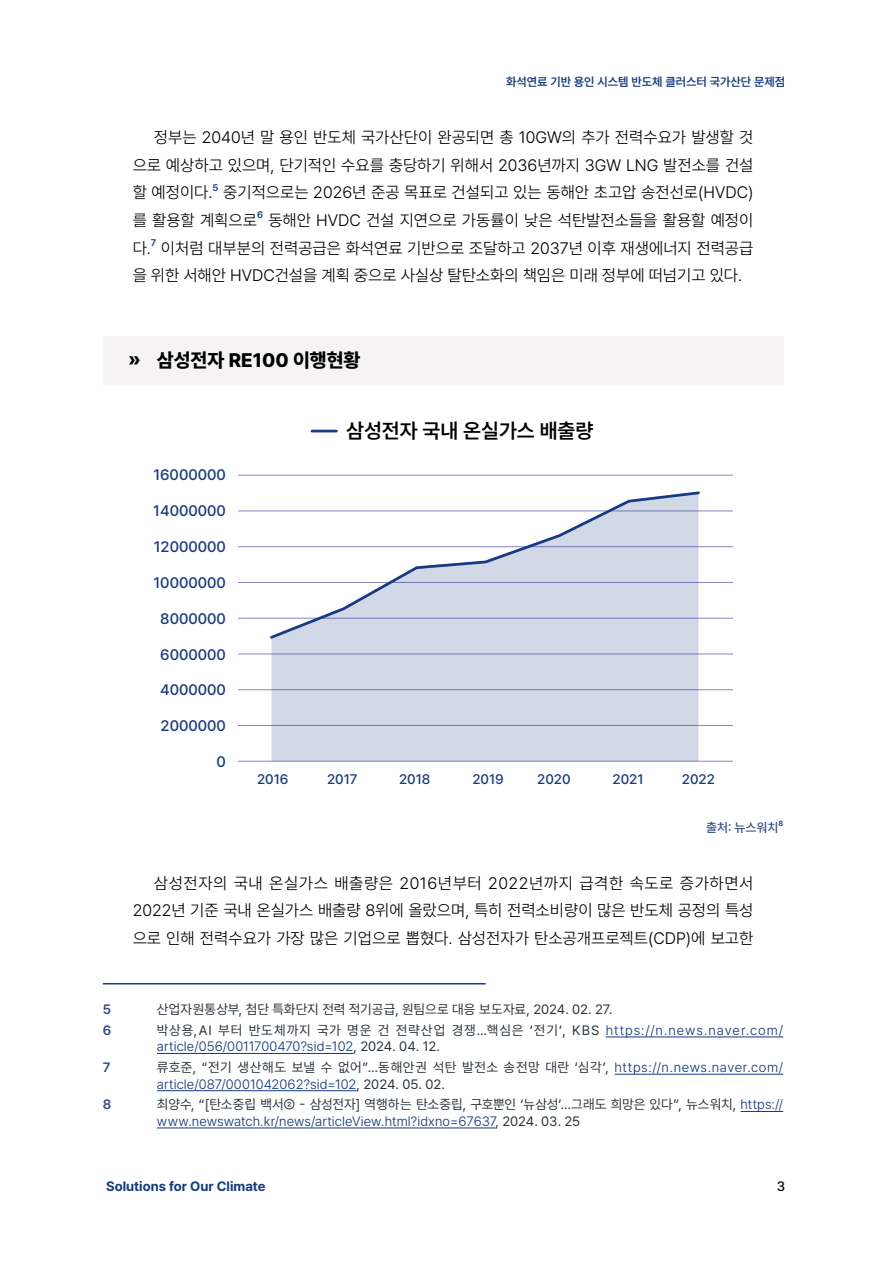
<style>
.page{position:relative;width:893px;height:1263px;background:#fff}
.page>*{position:absolute;margin:0;border:0;box-sizing:border-box;transform-origin:0 0}
.t1{font:600 20.7px "Pretendard";color:#000}
.t2{font:800 19.5px "Pretendard";color:#000}
.t3{font:300 16.5px/27.6px "Pretendard";color:#000;text-align:justify}
.t4{font:500 15.15px "Pretendard";color:#183983}
.t5{font:500 13.8px "Pretendard";color:#183983}
.t6{font:300 13.5px/16.5px "Pretendard";letter-spacing:.01em;color:#133982}
.t7{font:13.5px/16.5px "Pretendard";letter-spacing:-.005em;color:#2b343b}
.t8{font:700 13.5px "Pretendard";color:#133982}
.t9{font:600 13.5px "Pretendard";color:#33468a}
.t10{font:500 13.5px "Pretendard";color:#000}
.t11{font:500 12.75px "Pretendard";color:#2e4984}
.t12{font:600 12px "Pretendard";color:#133982}
.t13{font:600 9.6px "Pretendard";color:#133982}
.t14{font:600 7.5px "Pretendard";color:#133982}
.s1{font-weight:400;color:#2b343b}
.s2{font-weight:300;color:#133982}
</style>
<div class="page">
<div style="left:103px;top:336px;width:680px;height:48px;background:#f5f3f3"></div>
<hr style="left:103px;top:983px;width:383px;height:1px;background:#133982">
<hr style="left:606px;top:1036px;width:177px;height:1px;background:#133982">
<hr style="left:157px;top:1053px;width:196px;height:1px;background:#133982">
<hr style="left:615px;top:1074px;width:168px;height:1px;background:#133982">
<hr style="left:157px;top:1090px;width:200px;height:1px;background:#133982">
<hr style="left:740px;top:1111px;width:43px;height:1px;background:#133982">
<hr style="left:157px;top:1127px;width:338px;height:1px;background:#133982">
<hr style="left:238px;top:475px;width:495px;height:1px;background:#8589c2">
<hr style="left:238px;top:511px;width:495px;height:1px;background:#8589c2">
<hr style="left:238px;top:546px;width:495px;height:1px;background:#8589c2">
<hr style="left:238px;top:582px;width:495px;height:1px;background:#8589c2">
<hr style="left:238px;top:618px;width:495px;height:1px;background:#8589c2">
<hr style="left:238px;top:654px;width:495px;height:1px;background:#8589c2">
<hr style="left:238px;top:689px;width:495px;height:1px;background:#8589c2">
<hr style="left:238px;top:725px;width:495px;height:1px;background:#8589c2">
<hr style="left:312px;top:430px;width:24px;height:2px;background:#183983">
<hr style="left:238px;top:761px;width:495px;height:1px;background:#8589c2">
<svg style="left:271px;top:492px;width:427px;height:269px;fill:#d1d8e6"></svg>
<p class="t12" style="left:506px;top:73px;width:281px">화석연료 기반 용인 시스템 반도체 클러스터 국가산단 문제점</p>
<p class="t3" style="left:133px;top:123px;width:622px;text-indent:21px">정부는 2040년 말 용인 반도체 국가산단이 완공되면 총 10GW의 추가 전력수요가 발생할 것 으로 예상하고 있으며, 단기적인 수요를 충당하기 위해서 2036년까지 3GW LNG 발전소를 건설 할 예정이다.</p>
<p class="t13" style="left:213px;top:180px;width:7px">5</p>
<p class="t3" style="left:133px;top:178px;width:622px;text-indent:90px">중기적으로는 2026년 준공 목표로 건설되고 있는 동해안 초고압 송전선로(HVDC) 를 활용할 계획으로</p>
<p class="t13" style="left:257px;top:208px;width:8px">6</p>
<p class="t3" style="left:268px;top:206px;width:487px">동해안 HVDC 건설 지연으로 가동률이 낮은 석탄발전소들을 활용할 예정이</p>
<p class="t3" style="left:133px;top:234px;width:20px">다.</p>
<p class="t13" style="left:151px;top:235px;width:7px">7</p>
<p class="t3" style="left:133px;top:234px;width:622px;text-indent:28px">이처럼 대부분의 전력공급은 화석연료 기반으로 조달하고 2037년 이후 재생에너지 전력공급 을 위한 서해안 HVDC건설을 계획 중으로 사실상 탈탄소화의 책임은 미래 정부에 떠넘기고 있다.</p>
<p class="t2" style="left:128px;top:346px;width:234px">㑍 삼성전자 RE100 이행현황</p>
<p class="t4" style="left:153px;top:464px;width:74px">16000000</p>
<p class="t4" style="left:153px;top:500px;width:74px">14000000</p>
<p class="t4" style="left:154px;top:536px;width:74px">12000000</p>
<p class="t4" style="left:153px;top:572px;width:74px">10000000</p>
<p class="t4" style="left:160px;top:607px;width:67px">8000000</p>
<p class="t4" style="left:160px;top:643px;width:67px">6000000</p>
<p class="t4" style="left:160px;top:679px;width:67px">4000000</p>
<p class="t4" style="left:161px;top:715px;width:67px">2000000</p>
<p class="t4" style="left:216px;top:751px;width:11px">0</p>
<p class="t1" style="left:346px;top:416px;width:249px">삼성전자 국내 온실가스 배출량</p>
<p class="t5" style="left:257px;top:770px;width:33px">2016</p>
<p class="t5" style="left:327px;top:770px;width:32px">2017</p>
<p class="t5" style="left:399px;top:770px;width:33px">2018</p>
<p class="t5" style="left:472px;top:770px;width:33px">2019</p>
<p class="t5" style="left:537px;top:770px;width:35px">2020</p>
<p class="t5" style="left:612px;top:770px;width:33px">2021</p>
<p class="t5" style="left:682px;top:770px;width:35px">2022</p>
<p class="t11" style="left:706px;top:818px;width:74px">출처: 뉴스워치</p>
<p class="t14" style="left:779px;top:818px;width:6px">8</p>
<p class="t3" style="left:133px;top:868px;width:622px;text-indent:21px">삼성전자의 국내 온실가스 배출량은 2016년부터 2022년까지 급격한 속도로 증가하면서 2022년 기준 국내 온실가스 배출량 8위에 올랐으며, 특히 전력소비량이 많은 반도체 공정의 특성 으로 인해 전력수요가 가장 많은 기업으로 뽑혔다. 삼성전자가 탄소공개프로젝트(CDP)에 보고한</p>
<p class="t9" style="left:103px;top:999px;width:10px">5</p>
<p class="t7" style="left:157px;top:1000px;width:457px">산업자원통상부, 첨단 특화단지 전력 적기공급, 원팀으로 대응 보도자료, 2024. 02. 27.</p>
<p class="t9" style="left:103px;top:1020px;width:10px">6</p>
<p class="t6" style="left:157px;top:1021px;width:628px"><span class="s1">박상용,AI 부터 반도체까지 국가 명운 건 전략산업 경쟁…핵심은 ‘전기’, KBS</span> https://n.news.naver.com/ article/056/0011700470?sid=102<span class="s1">, 2024. 04. 12.</span></p>
<p class="t9" style="left:103px;top:1057px;width:9px">7</p>
<p class="t6" style="left:157px;top:1059px;width:628px"><span class="s1">류호준, “전기 생산해도 보낼 수 없어”…동해안권 석탄 발전소 송전망 대란 ‘심각’,</span> https://n.news.naver.com/ article/087/0001042062?sid=102<span class="s1">, 2024. 05. 02.</span></p>
<p class="t9" style="left:103px;top:1095px;width:10px">8</p>
<p class="t7" style="left:157px;top:1096px;width:628px">최양수, “[탄소중립 백서② - 삼성전자] 역행하는 탄소중립, 구호뿐인 ‘뉴삼성’…그래도 희망은 있다”, 뉴스워치, <span class="s2">https:// www.newswatch.kr/news/articleView.html?idxno=67637</span>, 2024. 03. 25</p>
<p class="t8" style="left:106px;top:1176px;width:161px">Solutions for Our Climate</p>
<p class="t10" style="left:777px;top:1176px;width:10px">3</p>
</div>
